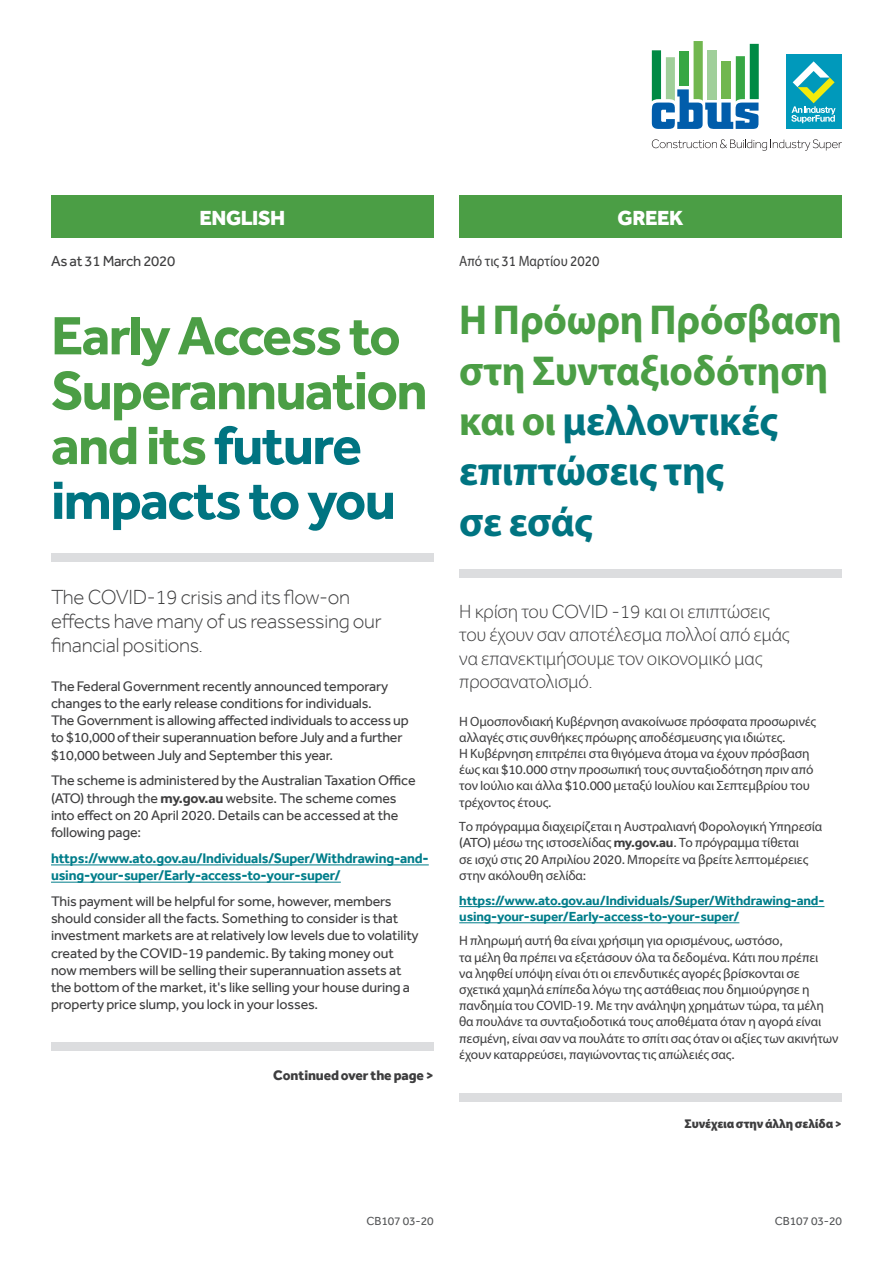
<style>
.page{position:relative;width:893px;height:1263px;background:#fff}
.page>*{position:absolute;margin:0;border:0;box-sizing:border-box;transform-origin:0 0}
.t1{font:700 55.8px/54.9px "Effra";letter-spacing:-.03em;color:#4b9e45}
.t2{font:700 42px/50.4px "Myriad Pro";letter-spacing:-.01em;color:#4b9e45}
.t3{font:300 21px/24px "Effra";letter-spacing:-.015em;color:#3e3e3f}
.t4{font:800 21px "Effra";letter-spacing:-.02em;color:#fff}
.t5{font:300 19.5px/23.4px "Myriad Pro";letter-spacing:-.01em;color:#3e3e3f}
.t6{font:15px "Myriad Pro";color:#3e3e3f;scale:.9 1}
.t7{font:15px "Effra";letter-spacing:-.02em;color:#3e3e3f}
.t8{font:14.25px/17.2px "Effra";letter-spacing:-.01em;color:#3e3e3f}
.t9{font:700 14.25px/17.2px "Effra";letter-spacing:-.01em;color:#007d8a}
.t10{font:800 14.25px "Effra";letter-spacing:-.01em;color:#3e3e3f}
.t11{font:13.5px/16.2px "Myriad Pro";letter-spacing:-.01em;color:#3e3e3f}
.t12{font:700 13.5px/16.2px "Effra";letter-spacing:-.01em;color:#007d8a}
.t13{font:900 12.75px "Myriad Pro";letter-spacing:-.01em;color:#3e3e3f}
.t14{font:12px "Effra";letter-spacing:-.01em;color:#545557}
.s1{color:#007481}
.s2{font-weight:700}
.s3{font-family:"Effra"}
.s4{font-family:"Effra";font-weight:700}
.s5{font-family:"Effra";font-weight:800}
</style>
<div class="page">
<div style="left:51px;top:553px;width:383px;height:8px;background:#dcdddf"></div>
<div style="left:51px;top:1042px;width:383px;height:8px;background:#dcdddf"></div>
<hr style="left:51px;top:864px;width:378px;height:1px;background:#007d8a">
<hr style="left:51px;top:882px;width:290px;height:1px;background:#007d8a">
<svg style="left:652px;top:139px;width:190px;height:12px"></svg>
<svg style="left:652px;top:41px;width:107px;height:88px"></svg>
<div style="left:786px;top:54px;width:55px;height:75px;background:#09b"></div>
<svg style="left:791px;top:61px;width:45px;height:62px"></svg>
<div style="left:51px;top:196px;width:383px;height:42px;background:#4b9e45"></div>
<div style="left:459px;top:569px;width:383px;height:8px;background:#dcdddf"></div>
<div style="left:459px;top:1093px;width:383px;height:8px;background:#dcdddf"></div>
<hr style="left:459px;top:906px;width:365px;height:1px;background:#007d8a">
<hr style="left:459px;top:922px;width:280px;height:1px;background:#007d8a">
<div style="left:459px;top:196px;width:383px;height:42px;background:#4b9e45"></div>
<p class="t7" style="left:51px;top:252px;width:126px">As at 31 March 2020</p>
<h3 class="t4" style="left:200px;top:205px;width:87px">ENGLISH</h3>
<h1 class="t1" style="left:51px;top:307px;width:378px">Early Access to<br>Superannuation and its <span class="s1">future impacts to you</span></h1>
<h3 class="t3" style="left:51px;top:585px;width:332px">The COVID-19 crisis and its flow-on effects have many of us reassessing our financial positions.</h3>
<p class="t8" style="left:51px;top:677px;width:359px">The Federal Government recently announced temporary changes to the early release conditions for individuals.<br>The Government is allowing affected individuals to access up to $10,000 of their superannuation before July and a further $10,000 between July and September this year.</p>
<p class="t8" style="left:51px;top:772px;width:366px">The scheme is administered by the Australian Taxation Office (ATO) through the <span class="s2">my.gov.au</span> website. The scheme comes into effect on 20 April 2020. Details can be accessed at the following page:</p>
<p class="t9" style="left:51px;top:849px;width:379px">https://www.ato.gov.au/Individuals/Super/Withdrawing-and&shy;using-your-super/Early-access-to-your-super/</p>
<p class="t8" style="left:51px;top:892px;width:369px">This payment will be helpful for some, however, members should consider all the facts. Something to consider is that investment markets are at relatively low levels due to volatility created by the COVID-19 pandemic. By taking money out now members will be selling their superannuation assets at the bottom of the market, it's like selling your house during a property price slump, you lock in your losses.</p>
<p class="t10" style="left:273px;top:1066px;width:162px">Continued over the page &gt;</p>
<p class="t6" style="left:459px;top:251px;width:157px">Από τις <span class="s3">31</span> Μαρτίου <span class="s3">2020</span></p>
<h3 class="t4" style="left:618px;top:205px;width:68px">GREEK</h3>
<h2 class="t2" style="left:459px;top:293px;width:384px">ΗΠρόωρηΠρόσβαση στη Συνταξιοδότηση και οι <span class="s1">μελλοντικές επιπτώσεις της<br>σε εσάς</span></h2>
<h3 class="t5" style="left:459px;top:599px;width:332px">Η κρίση του <span class="s3">COVID -19</span> και οι επιπτώσεις του έχουν σαν αποτέλεσμα πολλοί από εμάς να επανεκτιμήσουμε τον οικονομικό μας προσανατολισμό<span class="s3">.</span></h3>
<p class="t11" style="left:459px;top:713px;width:358px">Η Ομοσπονδιακή Κυβέρνηση ανακοίνωσε πρόσφατα προσωρινές αλλαγές στις συνθήκες πρόωρης αποδέσμευσης για ιδιώτες<span class="s3">.<br></span>Η Κυβέρνηση επιτρέπει στα θιγόμενα άτομα να έχουν πρόσβαση έως και <span class="s3">$10.000</span> στην προσωπική τους συνταξιοδότηση πριν από τον Ιούλιο και άλλα <span class="s3">$10.000</span> μεταξύ Ιουλίου και Σεπτεμβρίου του τρέχοντος έτους<span class="s3">.</span></p>
<p class="t11" style="left:459px;top:818px;width:365px">Το πρόγραμμα διαχειρίζεται η Αυστραλιανή Φορολογική Υπηρεσία <span class="s3">(ATO)</span> μέσω της ιστοσελίδας <span class="s4">my.gov.au</span><span class="s3">.</span> Το πρόγραμμα τίθεται<br>σε ισχύ στις <span class="s3">20</span> Απριλίου <span class="s3">2020.</span> Μπορείτε να βρείτε λεπτομέρειες στην ακόλουθη σελίδα<span class="s3">:</span></p>
<p class="t12" style="left:459px;top:892px;width:367px">https://www.ato.gov.au/Individuals/Super/Withdrawing-and&shy;using-your-super/Early-access-to-your-super/</p>
<p class="t11" style="left:459px;top:933px;width:381px">Η πληρωμή αυτή θα είναι χρήσιμη για ορισμένους<span class="s3">,</span> ωστόσο<span class="s3">,<br></span>τα μέλη θα πρέπει να εξετάσουν όλα τα δεδομένα<span class="s3">.</span> Κάτι που πρέπει<br>να ληφθεί υπόψη είναι ότι οι επενδυτικές αγορές βρίσκονται σε σχετικά χαμηλά επίπεδα λόγω της αστάθειας που δημιούργησε η πανδημία του COVID-19<span class="s3">.</span> Με την ανάληψη χρημάτων τώρα<span class="s3">,</span> τα μέλη θα πουλάνε τα συνταξιοδοτικά τους αποθέματα όταν η αγορά είναι πεσμένη<span class="s3">,</span> είναι σαν να πουλάτε το σπίτι σας όταν οι αξίες των ακινήτων έχουν καταρρεύσει<span class="s3">,</span> παγιώνοντας τις απώλειές σας<span class="s3">.</span></p>
<p class="t13" style="left:685px;top:1115px;width:159px">Συνέχειαστηνάλλησελίδα <span class="s5">&gt;</span></p>
<p class="t14" style="left:366px;top:1214px;width:69px">CB107 03-20</p>
<p class="t14" style="left:775px;top:1214px;width:69px">CB107 03-20</p>
</div>
